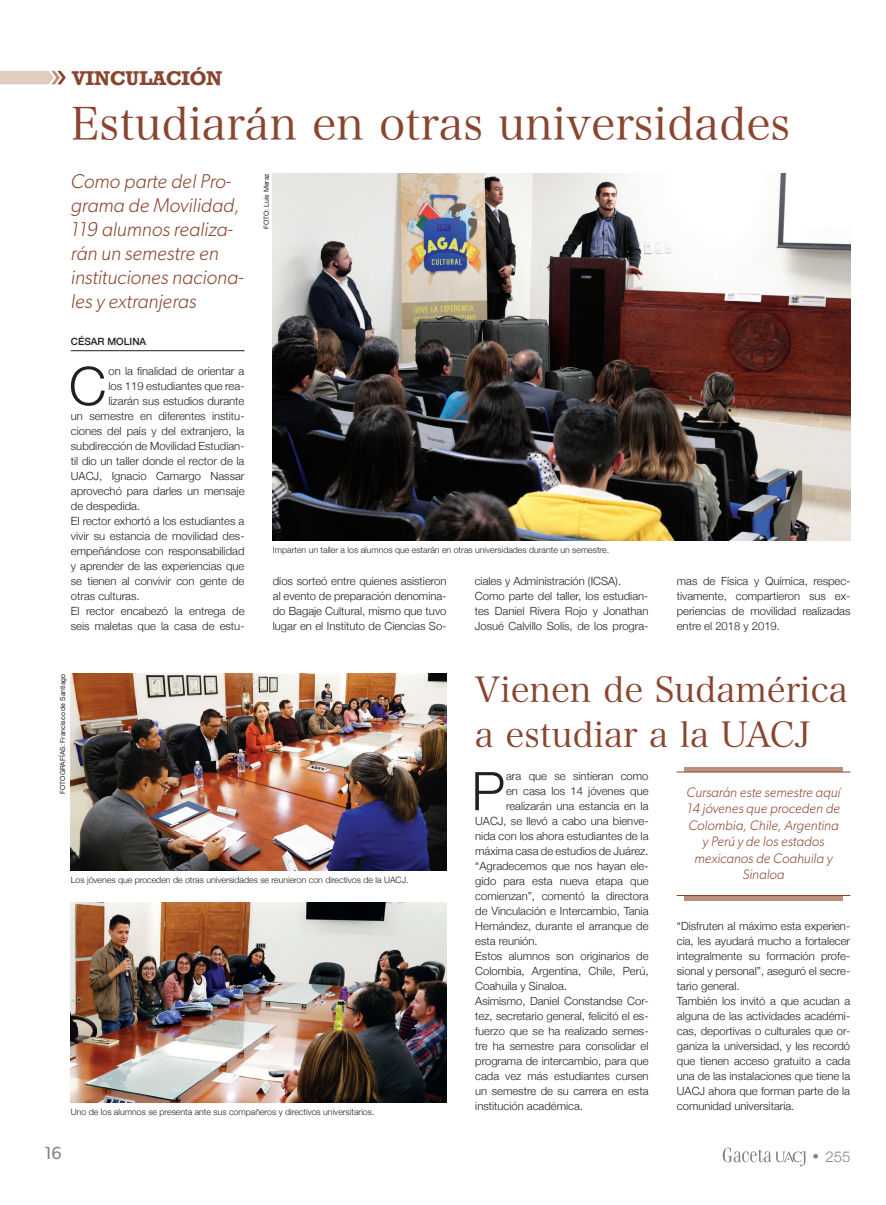
<style>
.page{position:relative;width:886px;height:1205px;background:#fff}
.page>*{position:absolute;margin:0;border:0;box-sizing:border-box;transform-origin:0 0}
.Texto{font:300 53.25px "Helvetica Neue";color:#231f20}
.Cabeza_principal{font:45px "Hira Min Pro N W3";color:#8a452f}
.Cabeza_secundaria{font:35px/45px "Hira Min Pro N W3";color:#8a452f}
.Sumario_nota{font:italic 300 20px/24px "Gibson";color:#8a452f}
.t1{font:700 18.75px "Rockwell";color:#8a452f}
.t2{font:17.5px "Gibson";color:#808285}
.t3{font:300 15px "Helvetica Neue";color:#808285}
.Sumario_columna{font:italic 300 13.75px/16.5px "Gibson";color:#8a452f;text-align:justify}
.Texto-2{font:300 11.25px/15px "Helvetica Neue";color:#231f20;text-align:justify}
.Firma_nota{font:500 10px "Helvetica Neue";color:#231f20}
.Pie_de_foto{font:300 8.75px "Helvetica Neue";color:#231f20}
.Foto_firma{font:6.88px "Helvetica Neue";color:#231f20}
.s1{font-family:"Futura";font-weight:500;font-stretch:condensed}
</style>
<div class="page">
<svg style="left:723px;top:1147px;width:82px;height:19px"></svg>
<hr style="left:71px;top:350px;width:173px;height:1px;background:#231f20">
<img style="left:273px;top:173px;width:577px;height:368px">
<img style="left:71px;top:674px;width:376px;height:197px">
<img style="left:71px;top:902px;width:375px;height:200px">
<div style="left:684px;top:767px;width:159px;height:133px;background:#b9907c"></div>
<div style="left:677px;top:772px;width:173px;height:123px;background:#fff"></div>
<hr style="left:677px;top:771px;width:173px;height:1px;background:#8a452f">
<hr style="left:677px;top:895px;width:173px;height:1px;background:#8a452f">
<svg style="left:0;top:71px;width:66px;height:13px"></svg>
<p class="t1" style="left:72px;top:66px;width:152px">VINCULACIÓN</p>
<p class="Cabeza_principal" style="left:71px;top:85px;width:721px">Estudiarán en otras universidades</p>
<p class="Sumario_nota" style="left:71px;top:169px;width:174px">Como parte del Pro&shy;grama de Movilidad,<br>119 alumnos realiza&shy;rán un semestre en instituciones naciona&shy;les y extranjeras</p>
<p class="Firma_nota" style="left:71px;top:333px;width:77px">CÉSAR MOLINA</p>
<p class="Texto" style="left:69px;top:343px;width:39px">C</p>
<p class="Texto-2" style="left:108px;top:363px;width:137px">on la finalidad de orientar a</p>
<p class="Foto_firma" style="left:261px;top:229px;width:57px;rotate:-90deg">FOTO: Luis Meraz</p>
<p class="Texto-2" style="left:108px;top:378px;width:137px">los 119 estudiantes que rea-</p>
<p class="Texto-2" style="left:108px;top:393px;width:137px">lizarán sus estudios durante</p>
<p class="Texto-2" style="left:71px;top:408px;width:175px">un semestre en diferentes institu-</p>
<p class="Texto-2" style="left:71px;top:423px;width:175px">ciones del país y del extranjero, la</p>
<p class="Texto-2" style="left:71px;top:438px;width:175px">subdirección de Movilidad Estudian-</p>
<p class="Texto-2" style="left:71px;top:453px;width:175px">til dio un taller donde el rector de la</p>
<p class="Texto-2" style="left:71px;top:468px;width:175px">UACJ, Ignacio Camargo Nassar</p>
<p class="Texto-2" style="left:71px;top:483px;width:175px">aprovechó para darles un mensaje</p>
<p class="Texto-2" style="left:71px;top:498px;width:71px">de despedida.</p>
<p class="Texto-2" style="left:71px;top:513px;width:175px">El rector exhortó a los estudiantes a vivir su estancia de movilidad des&shy;empeñándose con responsabilidad y aprender de las experiencias que se tienen al convivir con gente de otras culturas.</p>
<p class="Texto-2" style="left:71px;top:603px;width:175px">El rector encabezó la entrega de seis maletas que la casa de estu-</p>
<p class="Pie_de_foto" style="left:273px;top:543px;width:338px">Imparten un taller a los alumnos que estarán en otras universidades durante un semestre.</p>
<p class="Texto-2" style="left:273px;top:573px;width:175px">dios sorteó entre quienes asistieron al evento de preparación denomina&shy;do Bagaje Cultural, mismo que tuvo lugar en el Instituto de Ciencias So-</p>
<p class="Texto-2" style="left:475px;top:573px;width:148px">ciales y Administración (ICSA).</p>
<p class="Texto-2" style="left:677px;top:573px;width:175px">mas de Física y Química, respec&shy;tivamente, compartieron sus ex&shy;periencias de movilidad realizadas entre el 2018 y 2019.</p>
<p class="Texto-2" style="left:475px;top:588px;width:175px">Como parte del taller, los estudian&shy;tes Daniel Rivera Rojo y Jonathan Josué Calvillo Solís, de los progra-</p>
<p class="Foto_firma" style="left:58px;top:794px;width:122px;rotate:-90deg">FOTOGRAFÍAS: Francisco de Santiago</p>
<p class="Pie_de_foto" style="left:71px;top:873px;width:339px">Los jóvenes que proceden de otras universidades se reunieron con directivos de la UACJ.</p>
<p class="Pie_de_foto" style="left:71px;top:1104px;width:305px">Uno de los alumnos se presenta ante sus compañeros y directivos universitarios.</p>
<p class="Cabeza_secundaria" style="left:475px;top:664px;width:374px">Vienen de Sudamérica a estudiar a la UACJ</p>
<p class="Sumario_columna" style="left:686px;top:783px;width:155px">Cursarán este semestre aquí 14 jóvenes que proceden de Colombia, Chile, Argentina</p>
<p class="Sumario_columna" style="left:702px;top:833px;width:123px">y Perú y de los estados</p>
<p class="Sumario_columna" style="left:694px;top:849px;width:139px;text-align:center">mexicanos de Coahuila y<br>Sinaloa</p>
<p class="Texto-2" style="left:475px;top:768px;width:175px;text-align:right">ara que se sintieran como<br>en casa los 14 jóvenes que realizarán una estancia en la<br>UACJ, se llevó a cabo una bienve&shy;nida con los ahora estudiantes de la máxima casa de estudios de Juárez.</p>
<p class="Texto-2" style="left:475px;top:858px;width:175px">“Agradecemos que nos hayan ele&shy;gido para esta nueva etapa que comienzan”, comentó la directora de Vinculación e Intercambio, Tania Hernández, durante el arranque de esta reunión.</p>
<p class="Texto-2" style="left:475px;top:948px;width:175px">Estos alumnos son originarios de Colombia, Argentina, Chile, Perú, Coahuila y Sinaloa.</p>
<p class="Texto-2" style="left:475px;top:993px;width:175px">Asimismo, Daniel Constandse Cor&shy;tez, secretario general, felicitó el es&shy;fuerzo que se ha realizado semes&shy;tre ha semestre para consolidar el programa de intercambio, para que cada vez más estudiantes cursen un semestre de su carrera en esta institución académica.</p>
<p class="Texto" style="left:471px;top:748px;width:35px">P</p>
<p class="Texto-2" style="left:677px;top:918px;width:175px">“Disfruten al máximo esta experien&shy;cia, les ayudará mucho a fortalecer integralmente su formación profe&shy;sional y personal”, aseguró el secre&shy;tario general.</p>
<p class="Texto-2" style="left:677px;top:993px;width:175px">También los invitó a que acudan a alguna de las actividades académi&shy;cas, deportivas o culturales que or&shy;ganiza la universidad, y les recordó que tienen acceso gratuito a cada una de las instalaciones que tiene la UACJ ahora que forman parte de la comunidad universitaria.</p>
<h3 class="t2" style="left:45px;top:1143px;width:19px">16</h3>
<h3 class="t3" style="left:810px;top:1144px;width:42px"><span class="s1">•</span> 255</h3>
</div>
